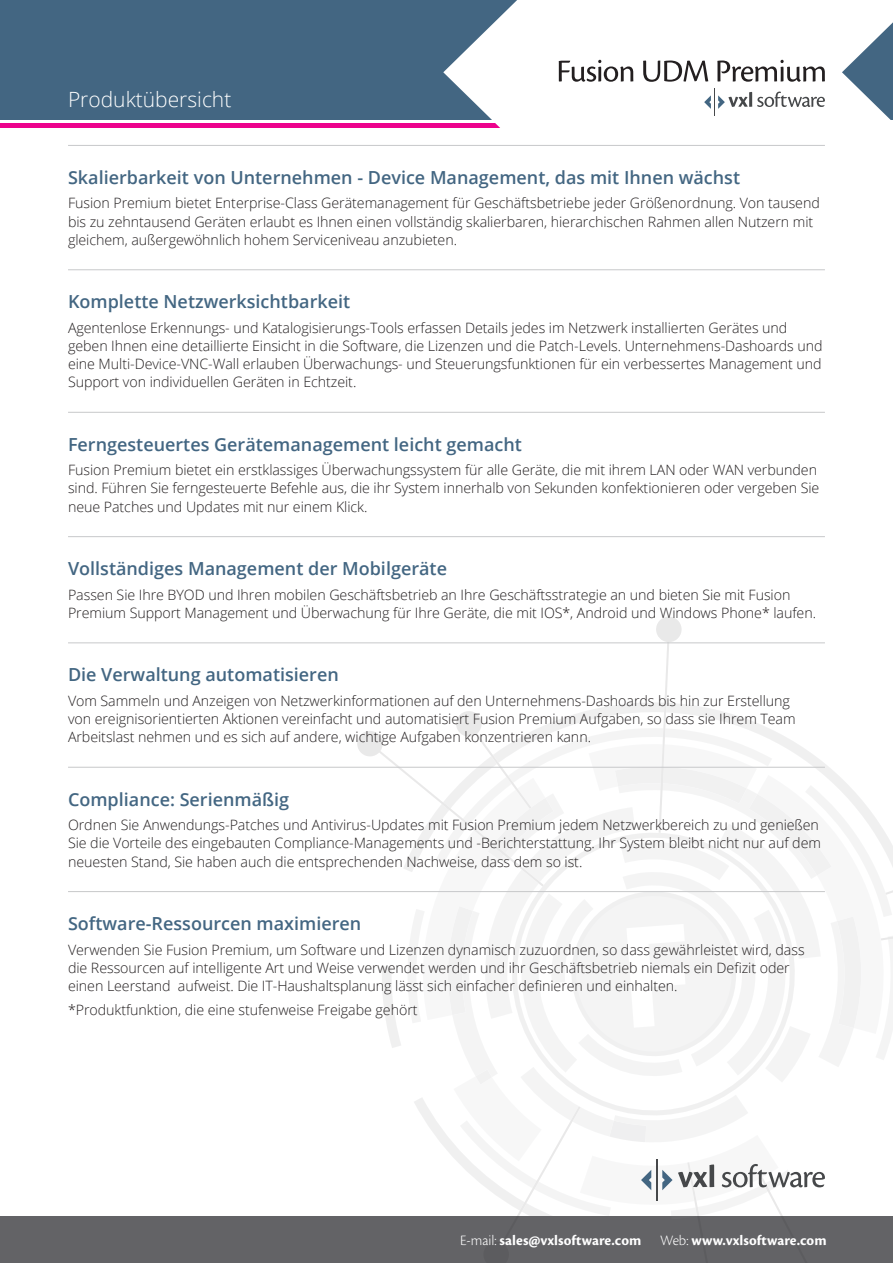
<style>
.page{position:relative;width:893px;height:1263px;background:#fff}
.page>*{position:absolute;margin:0;border:0;box-sizing:border-box;transform-origin:0 0}
.t1{font:300 21px "Open Sans";color:#fff}
.Paragraph_line{font:600 18px "Open Sans";color:#436682}
.t2{font:700 15px "Cronos Pro";letter-spacing:.005em;color:#fff}
.Body_copy{font:300 14.25px/18.1px "Open Sans";letter-spacing:-.005em;color:#231f20}
.s1{font-weight:300}
</style>
<div class="page">
<div style="left:0;top:1216px;width:893px;height:47px;background:#636366"></div>
<div style="left:0;top:0;width:893px;height:119px;background:#436682"></div>
<div style="left:0;top:123px;width:886px;height:5px;background:#ed028c"></div>
<svg style="left:443px;top:0;width:450px;height:128px;fill:#fff"></svg>
<svg style="left:704px;top:88px;width:121px;height:28px"></svg>
<svg style="left:559px;top:60px;width:74px;height:22px"></svg>
<svg style="left:643px;top:61px;width:65px;height:21px"></svg>
<svg style="left:717px;top:60px;width:108px;height:22px"></svg>
<svg style="left:357px;top:617px;width:536px;height:599px"></svg>
<hr style="left:656px;top:1159px;width:1px;height:42px;background:#46484a">
<hr style="left:68px;top:145px;width:757px;height:1px;background:#c7c8ca">
<hr style="left:68px;top:269px;width:757px;height:1px;background:#c7c8ca">
<hr style="left:68px;top:412px;width:757px;height:1px;background:#c7c8ca">
<hr style="left:68px;top:536px;width:757px;height:1px;background:#c7c8ca">
<hr style="left:68px;top:643px;width:757px;height:1px;background:#c7c8ca">
<hr style="left:68px;top:767px;width:757px;height:1px;background:#c7c8ca">
<hr style="left:68px;top:891px;width:757px;height:1px;background:#c7c8ca">
<h1 class="t1" style="left:68px;top:85px;width:165px">Produktübersicht</h1>
<p class="Paragraph_line" style="left:68px;top:165px;width:674px">Skalierbarkeit von Unternehmen - Device Management, das mit Ihnen wächst</p>
<p class="Body_copy" style="left:68px;top:194px;width:753px">Fusion Premium bietet Enterprise-Class Gerätemanagement für Geschäftsbetriebe jeder Größenordnung. Von tausend bis zu zehntausend Geräten erlaubt es Ihnen einen vollständig skalierbaren, hierarchischen Rahmen allen Nutzern mit gleichem, außergewöhnlich hohem Serviceniveau anzubieten.</p>
<p class="Paragraph_line" style="left:68px;top:289px;width:284px">Komplette Netzwerksichtbarkeit</p>
<p class="Body_copy" style="left:68px;top:318px;width:756px">Agentenlose Erkennungs- und Katalogisierungs-Tools erfassen Details jedes im Netzwerk installierten Gerätes und geben Ihnen eine detaillierte Einsicht in die Software, die Lizenzen und die Patch-Levels. Unternehmens-Dashoards und eine Multi-Device-VNC-Wall erlauben Überwachungs- und Steuerungsfunktionen für ein verbessertes Management und Support von individuellen Geräten in Echtzeit.</p>
<p class="Paragraph_line" style="left:68px;top:432px;width:455px">Ferngesteuertes Gerätemanagement leicht gemacht</p>
<p class="Body_copy" style="left:68px;top:461px;width:753px">Fusion Premium bietet ein erstklassiges Überwachungssystem für alle Geräte, die mit ihrem LAN oder WAN verbunden sind. Führen Sie ferngesteuerte Befehle aus, die ihr System innerhalb von Sekunden konfektionieren oder vergeben Sie neue Patches und Updates mit nur einem Klick.</p>
<p class="Paragraph_line" style="left:68px;top:556px;width:380px">Vollständiges Management der Mobilgeräte</p>
<p class="Body_copy" style="left:68px;top:585px;width:750px">Passen Sie Ihre BYOD und Ihren mobilen Geschäftsbetrieb an Ihre Geschäftsstrategie an und bieten Sie mit Fusion<br>Premium Support Management und Überwachung für Ihre Geräte, die mit IOS*, Android und Windows Phone* laufen.</p>
<p class="Paragraph_line" style="left:68px;top:662px;width:272px">Die Verwaltung automatisieren</p>
<p class="Body_copy" style="left:68px;top:691px;width:729px">Vom Sammeln und Anzeigen von Netzwerkinformationen auf den Unternehmens-Dashoards bis hin zur Erstellung von ereignisorientierten Aktionen vereinfacht und automatisiert Fusion Premium Aufgaben, so dass sie Ihrem Team<br>Arbeitslast nehmen und es sich auf andere, wichtige Aufgaben konzentrieren kann.</p>
<p class="Paragraph_line" style="left:68px;top:787px;width:223px">Compliance: Serienmäßig</p>
<p class="Body_copy" style="left:68px;top:815px;width:754px">Ordnen Sie Anwendungs-Patches und Antivirus-Updates mit Fusion Premium jedem Netzwerkbereich zu und genießen<br>Sie die Vorteile des eingebauten Compliance-Managements und -Berichterstattung. Ihr System bleibt nicht nur auf dem neuesten Stand, Sie haben auch die entsprechenden Nachweise, dass dem so ist.</p>
<p class="Paragraph_line" style="left:68px;top:911px;width:295px">Software-Ressourcen maximieren</p>
<p class="Body_copy" style="left:68px;top:940px;width:738px">Verwenden Sie Fusion Premium, um Software und Lizenzen dynamisch zuzuordnen, so dass gewährleistet wird, dass die Ressourcen auf intelligente Art und Weise verwendet werden und ihr Geschäftsbetrieb niemals ein Defizit oder einen Leerstand aufweist. Die IT-Haushaltsplanung lässt sich einfacher definieren und einhalten.</p>
<p class="Body_copy" style="left:68px;top:1001px;width:351px">*Produktfunktion, die eine stufenweise Freigabe gehört</p>
<p class="t2" style="left:460px;top:1231px;width:368px"><span class="s1">E-mail:</span> sales@vxlsoftware.com <span class="s1">Web:</span> www.vxlsoftware.com</p>
</div>
